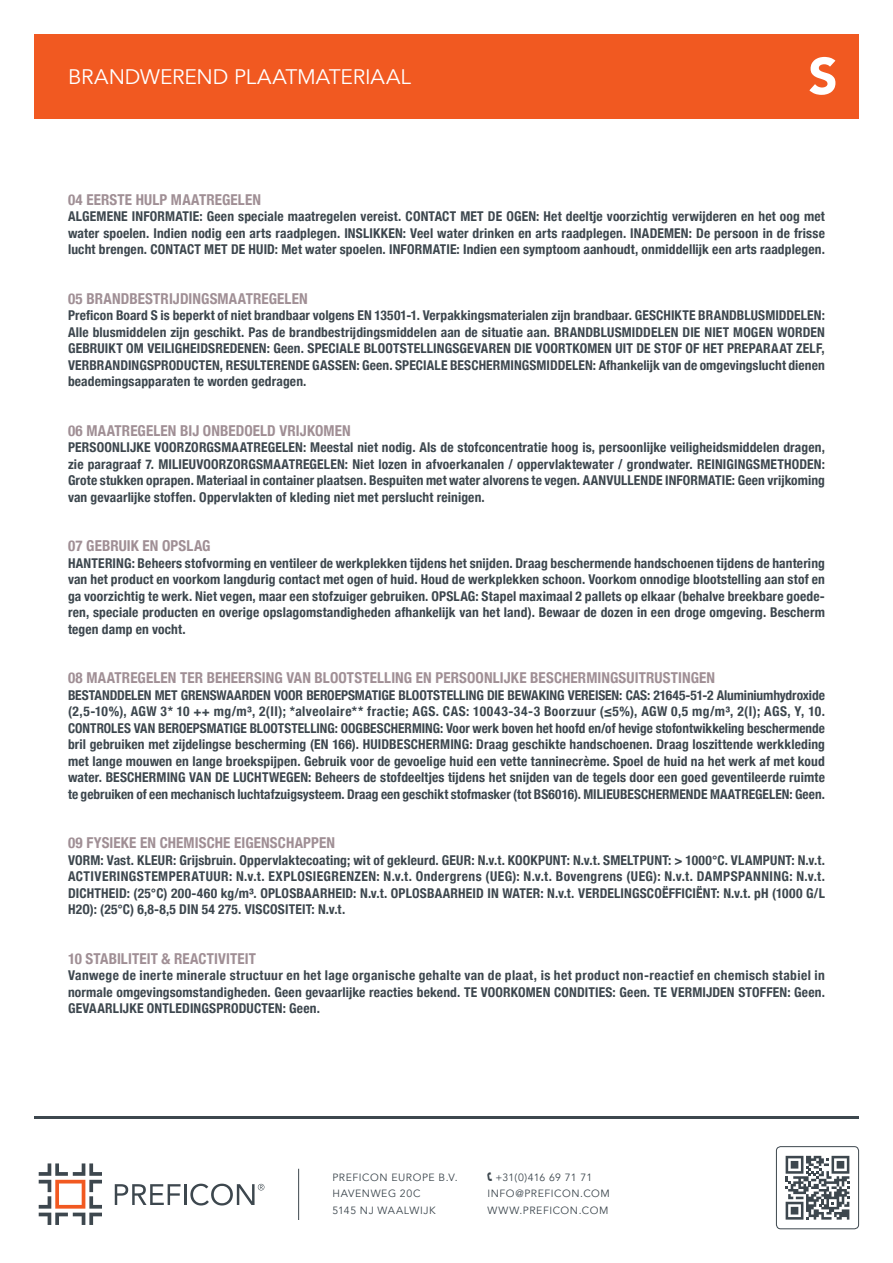
<style>
.page{position:relative;width:893px;height:1263px;background:#fff}
.page>*{position:absolute;margin:0;border:0;box-sizing:border-box;transform-origin:0 0}
.t1{font:900 51px "Avenir";color:#fff}
.t2{font:21px "Avenir";letter-spacing:-.005em;color:#fff}
.t3{font:700 condensed 15px "Helvetica Neue";letter-spacing:.01em;color:#a08f95}
.t4{font:700 condensed 13.5px/16.5px "Helvetica Neue";letter-spacing:.01em;color:#3d474e;text-align:justify}
.t5{font:10.5px/16.5px "Avenir";letter-spacing:.055em;color:#3d474e}
.s1{font-family:"Software Kit 7"}
</style>
<div class="page">
<hr style="left:34px;top:1116px;width:825px;height:2px;background:#3d474e">
<div style="left:776px;top:1146px;width:83px;height:83px;border:1px solid #3d474e;border-radius:4px"></div>
<svg style="left:786px;top:1156px;width:63px;height:63px"></svg>
<div style="left:34px;top:34px;width:825px;height:84px;background:#f15921"></div>
<svg style="left:39px;top:1163px;width:63px;height:62px"></svg>
<svg style="left:115px;top:1184px;width:66px;height:21px"></svg>
<hr style="left:184px;top:1184px;width:2px;height:21px;background:#3d474e">
<svg style="left:190px;top:1183px;width:74px;height:22px"></svg>
<hr style="left:298px;top:1169px;width:1px;height:51px;background:#3d474e">
<h2 class="t2" style="left:68px;top:64px;width:344px">BRANDWEREND PLAATMATERIAAL</h2>
<h1 class="t1" style="left:808px;top:32px;width:31px">S</h1>
<p class="t3" style="left:68px;top:187px;width:195px">04 EERSTE HULP MAATREGELEN</p>
<p class="t4" style="left:68px;top:207px;width:758px">ALGEMENE INFORMATIE: Geen speciale maatregelen vereist. CONTACT MET DE OGEN: Het deeltje voorzichtig verwijderen en het oog met water spoelen. Indien nodig een arts raadplegen. INSLIKKEN: Veel water drinken en arts raadplegen. INADEMEN: De persoon in de frisse lucht brengen. CONTACT MET DE HUID: Met water spoelen. INFORMATIE: Indien een symptoom aanhoudt, onmiddellijk een arts raadplegen.</p>
<p class="t3" style="left:68px;top:286px;width:241px">05 BRANDBESTRIJDINGSMAATREGELEN</p>
<p class="t4" style="left:68px;top:306px;width:758px">Preficon Board S is beperkt of niet brandbaar volgens EN 13501-1. Verpakkingsmaterialen zijn brandbaar. GESCHIKTE BRANDBLUSMIDDELEN:<br>Alle blusmiddelen zijn geschikt. Pas de brandbestrijdingsmiddelen aan de situatie aan. BRANDBLUSMIDDELEN DIE NIET MOGEN WORDEN GEBRUIKT OM VEILIGHEIDSREDENEN: Geen. SPECIALE BLOOTSTELLINGSGEVAREN DIE VOORTKOMEN UIT DE STOF OF HET PREPARAAT ZELF, VERBRANDINGSPRODUCTEN, RESULTERENDE GASSEN: Geen. SPECIALE BESCHERMINGSMIDDELEN: Afhankelijk van de omgevingslucht dienen beademingsapparaten te worden gedragen.</p>
<p class="t3" style="left:68px;top:418px;width:284px">06 MAATREGELEN BIJ ONBEDOELD VRIJKOMEN</p>
<p class="t4" style="left:68px;top:438px;width:758px">PERSOONLIJKE VOORZORGSMAATREGELEN: Meestal niet nodig. Als de stofconcentratie hoog is, persoonlijke veiligheidsmiddelen dragen, zie paragraaf 7. MILIEUVOORZORGSMAATREGELEN: Niet lozen in afvoerkanalen / oppervlaktewater / grondwater. REINIGINGSMETHODEN:<br>Grote stukken oprapen. Materiaal in container plaatsen. Bespuiten met water alvorens te vegen. AANVULLENDE INFORMATIE: Geen vrijkoming van gevaarlijke stoffen. Oppervlakten of kleding niet met perslucht reinigen.</p>
<p class="t3" style="left:68px;top:533px;width:144px">07 GEBRUIK EN OPSLAG</p>
<p class="t4" style="left:68px;top:554px;width:758px">HANTERING: Beheers stofvorming en ventileer de werkplekken tijdens het snijden. Draag beschermende handschoenen tijdens de hantering van het product en voorkom langdurig contact met ogen of huid. Houd de werkplekken schoon. Voorkom onnodige blootstelling aan stof en ga voorzichtig te werk. Niet vegen, maar een stofzuiger gebruiken. OPSLAG: Stapel maximaal 2 pallets op elkaar (behalve breekbare goede&shy;ren, speciale producten en overige opslagomstandigheden afhankelijk van het land). Bewaar de dozen in een droge omgeving. Bescherm tegen damp en vocht.</p>
<p class="t3" style="left:68px;top:665px;width:649px">08 MAATREGELEN TER BEHEERSING VAN BLOOTSTELLING EN PERSOONLIJKE BESCHERMINGSUITRUSTINGEN</p>
<p class="t4" style="left:68px;top:686px;width:758px">BESTANDDELEN MET GRENSWAARDEN VOOR BEROEPSMATIGE BLOOTSTELLING DIE BEWAKING VEREISEN: CAS: 21645-51-2 Aluminiumhydroxide (2,5-10%), AGW 3* 10 ++ mg/m³, 2(II); *alveolaire** fractie; AGS. CAS: 10043-34-3 Boorzuur (≤5%), AGW 0,5 mg/m³, 2(I); AGS, Y, 10.<br>CONTROLES VAN BEROEPSMATIGE BLOOTSTELLING: OOGBESCHERMING: Voor werk boven het hoofd en/of hevige stofontwikkeling beschermende bril gebruiken met zijdelingse bescherming (EN 166). HUIDBESCHERMING: Draag geschikte handschoenen. Draag loszittende werkkleding met lange mouwen en lange broekspijpen. Gebruik voor de gevoelige huid een vette tanninecrème. Spoel de huid na het werk af met koud water. BESCHERMING VAN DE LUCHTWEGEN: Beheers de stofdeeltjes tijdens het snijden van de tegels door een goed geventileerde ruimte te gebruiken of een mechanisch luchtafzuigsysteem. Draag een geschikt stofmasker (tot BS6016). MILIEUBESCHERMENDE MAATREGELEN: Geen.</p>
<p class="t3" style="left:68px;top:830px;width:269px">09 FYSIEKE EN CHEMISCHE EIGENSCHAPPEN</p>
<p class="t4" style="left:68px;top:851px;width:758px">VORM: Vast. KLEUR: Grijsbruin. Oppervlaktecoating; wit of gekleurd. GEUR: N.v.t. KOOKPUNT: N.v.t. SMELTPUNT: &gt; 1000°C. VLAMPUNT: N.v.t.<br>ACTIVERINGSTEMPERATUUR: N.v.t. EXPLOSIEGRENZEN: N.v.t. Ondergrens (UEG): N.v.t. Bovengrens (UEG): N.v.t. DAMPSPANNING: N.v.t.<br>DICHTHEID: (25°C) 200-460 kg/m³. OPLOSBAARHEID: N.v.t. OPLOSBAARHEID IN WATER: N.v.t. VERDELINGSCOËFFICIËNT: N.v.t. pH (1000 G/L H2O): (25°C) 6,8-8,5 DIN 54 275. VISCOSITEIT: N.v.t.</p>
<p class="t3" style="left:68px;top:946px;width:190px">10 STABILITEIT &amp; REACTIVITEIT</p>
<p class="t4" style="left:68px;top:966px;width:758px">Vanwege de inerte minerale structuur en het lage organische gehalte van de plaat, is het product non-reactief en chemisch stabiel in normale omgevingsomstandigheden. Geen gevaarlijke reacties bekend. TE VOORKOMEN CONDITIES: Geen. TE VERMIJDEN STOFFEN: Geen.<br>GEVAARLIJKE ONTLEDINGSPRODUCTEN: Geen.</p>
<p class="t5" style="left:332px;top:1169px;width:127px">PREFICON EUROPE B.V.<br>HAVENWEG 20C<br>5145 NJ WAALWIJK</p>
<p class="t5" style="left:487px;top:1169px;width:124px"><span class="s1">F</span> +31(0)416 69 71 71<br>INFO@PREFICON.COM<br>WWW.PREFICON.COM</p>
</div>
